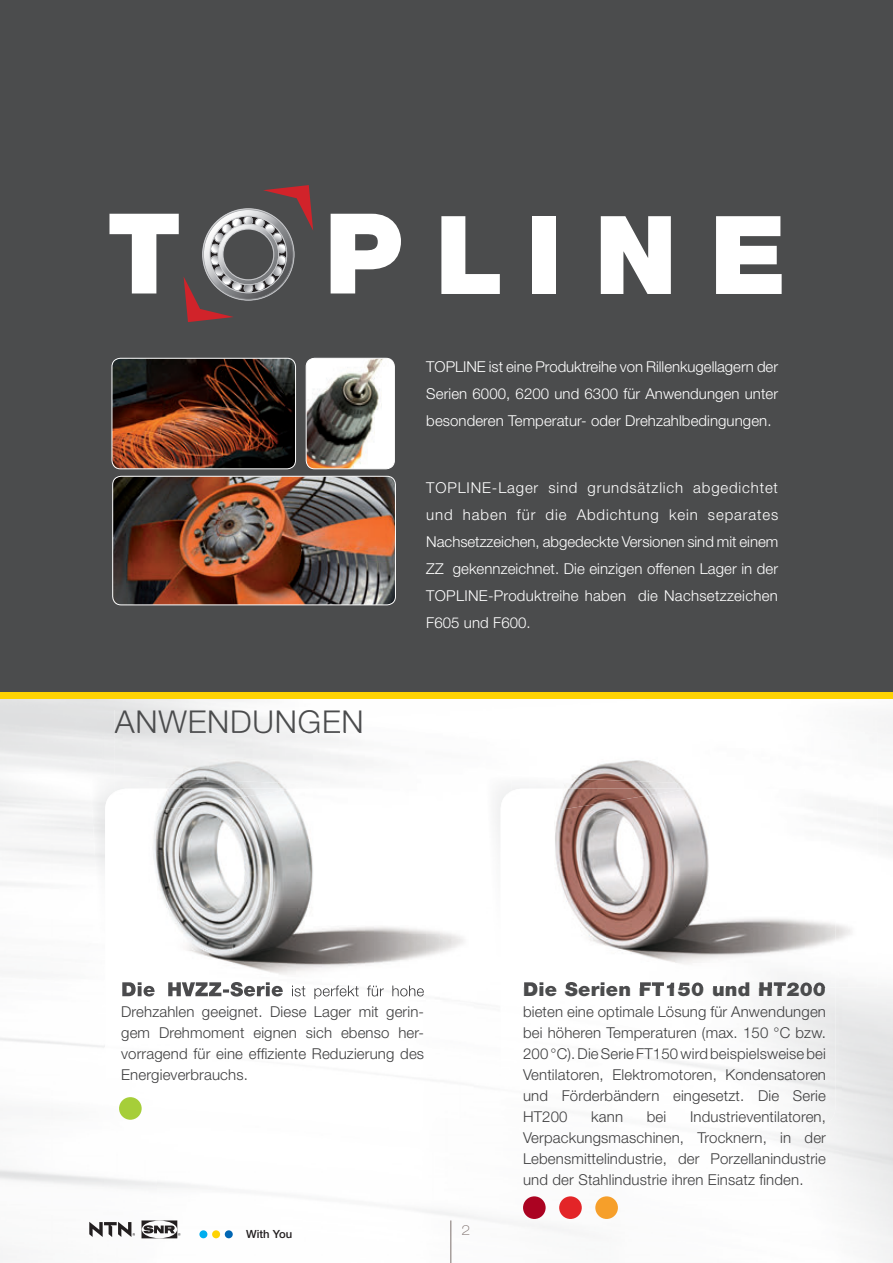
<style>
.page{position:relative;width:893px;height:1263px;background:#fff}
.page>*{position:absolute;margin:0;border:0;box-sizing:border-box;transform-origin:0 0}
.t1{font:300 31.5px "Helvetica Neue";letter-spacing:.025em;color:#4b4c4d}
.t2{font:900 19.5px "Helvetica Neue";letter-spacing:.01em;color:#4b4c4d}
.t3{font:300 15px/21px "Helvetica Neue";letter-spacing:.01em;color:#3e3e3f;text-align:justify}
.t4{font:300 15px/27px "Helvetica Neue";letter-spacing:.005em;color:#fff;text-align:justify}
.t5{font:100 expanded 13.5px "Helvetica Neue";color:#7c6f6c}
.t6{font:500 11.25px "Helvetica Neue";color:#231f20}
</style>
<div class="page">
<img style="left:0;top:698px;width:893px;height:38px">
<img style="left:157px;top:1181px;width:264px;height:58px">
<img style="left:115px;top:710px;width:246px;height:22px">
<div style="left:0;top:691px;width:893px;height:7px;background:#fed304"></div>
<div style="left:0;top:0;width:893px;height:691px;background:#4b4c4d"></div>
<hr style="left:450px;top:1220px;width:1px;height:43px;background:#7c6f6c">
<img style="left:105px;top:792px;width:10px;height:168px">
<img style="left:625px;top:987px;width:210px;height:140px">
<img style="left:524px;top:987px;width:301px;height:9px">
<svg style="left:331px;top:214px;width:70px;height:79px"></svg>
<svg style="left:109px;top:185px;width:204px;height:137px"></svg>
<svg style="left:441px;top:216px;width:59px;height:78px"></svg>
<div style="left:532px;top:216px;width:24px;height:78px;background:#fff"></div>
<svg style="left:601px;top:216px;width:70px;height:78px"></svg>
<svg style="left:716px;top:216px;width:66px;height:78px"></svg>
<div style="left:119px;top:1097px;width:23px;height:23px;background:#a6ce39;border-radius:50%"></div>
<div style="left:523px;top:1196px;width:23px;height:23px;background:#ab0322;border-radius:50%"></div>
<div style="left:559px;top:1196px;width:23px;height:23px;background:#e32528;border-radius:50%"></div>
<div style="left:595px;top:1196px;width:23px;height:23px;background:#f69f2a;border-radius:50%"></div>
<svg style="left:89px;top:1222px;width:46px;height:15px"></svg>
<svg style="left:141px;top:1220px;width:40px;height:18px"></svg>
<div style="left:199px;top:1230px;width:8px;height:8px;background:#00aeef;border-radius:50%"></div>
<div style="left:225px;top:1230px;width:8px;height:8px;background:#0166b3;border-radius:50%"></div>
<div style="left:212px;top:1230px;width:8px;height:8px;background:#fed304;border-radius:50%"></div>
<img style="left:112px;top:358px;width:184px;height:111px">
<div style="left:112px;top:358px;width:184px;height:111px;border:1px solid #fff;border-radius:9px"></div>
<img style="left:113px;top:476px;width:282px;height:129px">
<div style="left:112px;top:476px;width:284px;height:129px;border:1px solid #fff;border-radius:9px"></div>
<img style="left:306px;top:358px;width:88px;height:111px">
<div style="left:306px;top:358px;width:89px;height:111px;border:1px solid #fff;border-radius:9px"></div>
<img style="left:115px;top:732px;width:371px;height:221px">
<img style="left:115px;top:776px;width:204px;height:13px">
<img style="left:115px;top:789px;width:325px;height:213px">
<img style="left:115px;top:789px;width:179px;height:134px">
<img style="left:122px;top:982px;width:161px;height:14px">
<img style="left:284px;top:985px;width:140px;height:14px">
<img style="left:512px;top:732px;width:365px;height:255px">
<img style="left:512px;top:776px;width:203px;height:13px">
<img style="left:512px;top:789px;width:323px;height:198px">
<img style="left:512px;top:789px;width:177px;height:128px">
<img style="left:524px;top:982px;width:301px;height:5px">
<p class="t4" style="left:426px;top:353px;width:353px">TOPLINE ist eine Produktreihe von Rillenkugellagern der Serien 6000, 6200 und 6300 für Anwendungen unter besonderen Temperatur- oder Drehzahlbedingungen.</p>
<h1 class="t1" style="left:115px;top:702px;width:250px">ANWENDUNGEN</h1>
<p class="t4" style="left:426px;top:474px;width:353px">TOPLINE-Lager sind grundsätzlich abgedichtet und haben für die Abdichtung kein separates Nachsetzzeichen, abgedeckte Versionen sind mit einem ZZ gekennzeichnet. Die einzigen offenen Lager in der TOPLINE-Produktreihe haben die Nachsetzzeichen F605 und F600.</p>
<p class="t3" style="left:121px;top:1001px;width:304px">Drehzahlen geeignet. Diese Lager mit gerin&shy;gem Drehmoment eignen sich ebenso her&shy;vorragend für eine effiziente Reduzierung des Energieverbrauchs.</p>
<p class="t6" style="left:246px;top:1228px;width:48px">With You</p>
<p class="t5" style="left:461px;top:1222px;width:10px">2</p>
<h2 class="t2" style="left:523px;top:978px;width:304px">Die Serien FT150 und HT200</h2>
<p class="t3" style="left:523px;top:1001px;width:304px">bieten eine optimale Lösung für Anwendungen bei höheren Temperaturen (max. 150 °C bzw.<br>200 °C). Die Serie FT150 wird beispielsweise bei Ventilatoren, Elektromotoren, Kondensatoren und Förderbändern eingesetzt. Die Serie HT200</p>
<p class="t3" style="left:523px;top:1106px;width:304px;text-indent:167px">Industrieventilatoren, Verpackungsmaschinen, Trocknern, in der Lebensmittelindustrie, der Porzellanindustrie und der Stahlindustrie ihren Einsatz finden.</p>
<p class="t3" style="left:591px;top:1106px;width:33px">kann</p>
<p class="t3" style="left:647px;top:1106px;width:21px">bei</p>
</div>
